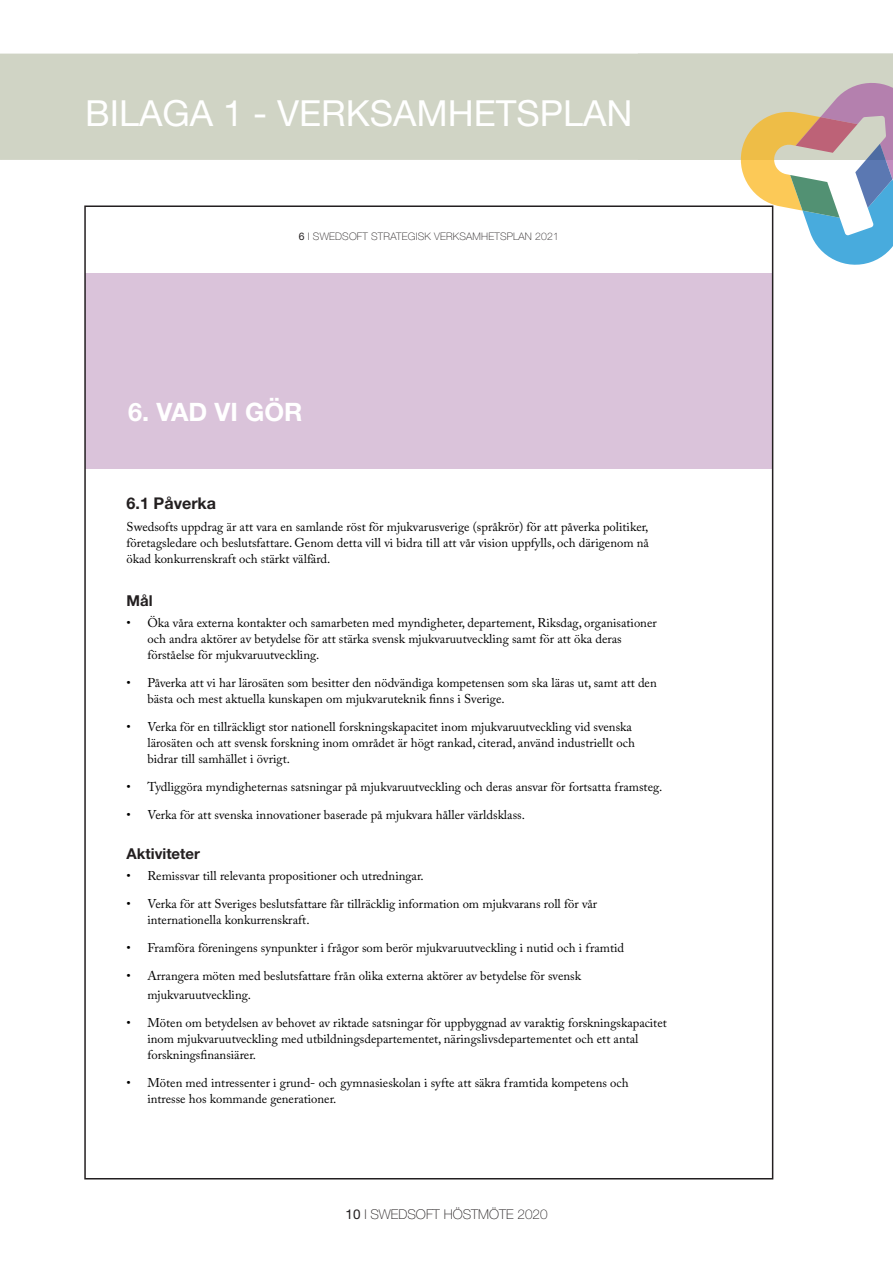
<style>
.page{position:relative;width:893px;height:1263px;background:#fff}
.page>*{position:absolute;margin:0;border:0;box-sizing:border-box;transform-origin:0 0}
.Rubrik{font:36px "Helvetica Neue LT Std";color:#fff}
.t1{font:700 25.35px "Helvetica Neue LT Std";color:#fff}
.t2{font:700 16.2px "Helvetica Neue LT Std";color:#231f20}
.t3{font:700 15px "Helvetica Neue LT Std";color:#231f20}
.t4{font:100 13.5px "Helvetica Neue LT Std";color:#231f20}
.t5{font:12.75px/16.2px "Adobe Caslon Pro";color:#000}
.t6{font:100 10.35px "Helvetica Neue LT Std";letter-spacing:.02em;color:#231f20}
.s1{font-weight:400}
</style>
<div class="page">
<div style="left:0;top:54px;width:638px;height:106px;background:#d0d4c5"></div>
<svg style="left:638px;top:54px;width:255px;height:211px"></svg>
<div style="left:85px;top:206px;width:688px;height:973px;background:#fff"></div>
<div style="left:86px;top:273px;width:686px;height:195px;background:#dac3da"></div>
<p class="Rubrik" style="left:85px;top:91px;width:549px">BILAGA 1 - VERKSAMHETSPLAN</p>
<p class="t6" style="left:299px;top:230px;width:262px"><span class="s1">6</span> I SWEDSOFT STRATEGISK VERKSAMHETSPLAN 2021</p>
<p class="t1" style="left:128px;top:396px;width:176px">6. VAD VI GÖR</p>
<p class="t2" style="left:127px;top:493px;width:91px">6.1 Påverka</p>
<p class="t5" style="left:127px;top:518px;width:524px;text-align:justify">Swedsofts uppdrag är att vara en samlande röst för mjukvarusverige (språkrör) för att påverka politiker, företagsledare och beslutsfattare. Genom detta vill vi bidra till att vår vision uppfylls, och därigenom nå ökad konkurrenskraft och stärkt välfärd.</p>
<p class="t3" style="left:127px;top:591px;width:28px">Mål</p>
<p class="t5" style="left:147px;top:614px;width:511px;text-indent:-21px">• Öka våra externa kontakter och samarbeten med myndigheter, departement, Riksdag, organisationer och andra aktörer av betydelse för att stärka svensk mjukvaruutveckling samt för att öka deras förståelse för mjukvaruutveckling.</p>
<p class="t5" style="left:147px;top:675px;width:511px;text-indent:-21px">• Påverka att vi har lärosäten som besitter den nödvändiga kompetensen som ska läras ut, samt att den bästa och mest aktuella kunskapen om mjukvaruteknik finns i Sverige.</p>
<p class="t5" style="left:147px;top:718px;width:489px;text-indent:-21px">• Verka för en tillräckligt stor nationell forskningskapacitet inom mjukvaruutveckling vid svenska lärosäten och att svensk forskning inom området är högt rankad, citerad, använd industriellt och bidrar till samhället i övrigt.</p>
<p class="t5" style="left:127px;top:778px;width:537px">• Tydliggöra myndigheternas satsningar på mjukvaruutveckling och deras ansvar för fortsatta framsteg.</p>
<p class="t5" style="left:127px;top:806px;width:400px">• Verka för att svenska innovationer baserade på mjukvara håller världsklass.</p>
<p class="t3" style="left:127px;top:844px;width:75px">Aktiviteter</p>
<p class="t5" style="left:127px;top:868px;width:299px">• Remissvar till relevanta propositioner och utredningar.</p>
<p class="t5" style="left:147px;top:895px;width:451px;text-indent:-21px">• Verka för att Sveriges beslutsfattare får tillräcklig information om mjukvarans roll för vår internationella konkurrenskraft.</p>
<p class="t5" style="left:127px;top:939px;width:499px">• Framföra föreningens synpunkter i frågor som berör mjukvaruutveckling i nutid och i framtid</p>
<p class="t5" style="left:147px;top:965px;width:435px;line-height:19.6px;text-indent:-21px">• Arrangera möten med beslutsfattare från olika externa aktörer av betydelse för svensk mjukvaruutveckling.</p>
<p class="t5" style="left:147px;top:1014px;width:521px;text-indent:-21px">• Möten om betydelsen av behovet av riktade satsningar för uppbyggnad av varaktig forskningskapacitet inom mjukvaruutveckling med utbildningsdepartementet, näringslivsdepartementet och ett antal forskningsfinansiärer.</p>
<p class="t5" style="left:147px;top:1075px;width:483px;text-indent:-21px">• Möten med intressenter i grund- och gymnasieskolan i syfte att säkra framtida kompetens och intresse hos kommande generationer.</p>
<p class="t4" style="left:346px;top:1206px;width:203px"><span class="s1">10</span> I SWEDSOFT HÖSTMÖTE 2020</p>
</div>
